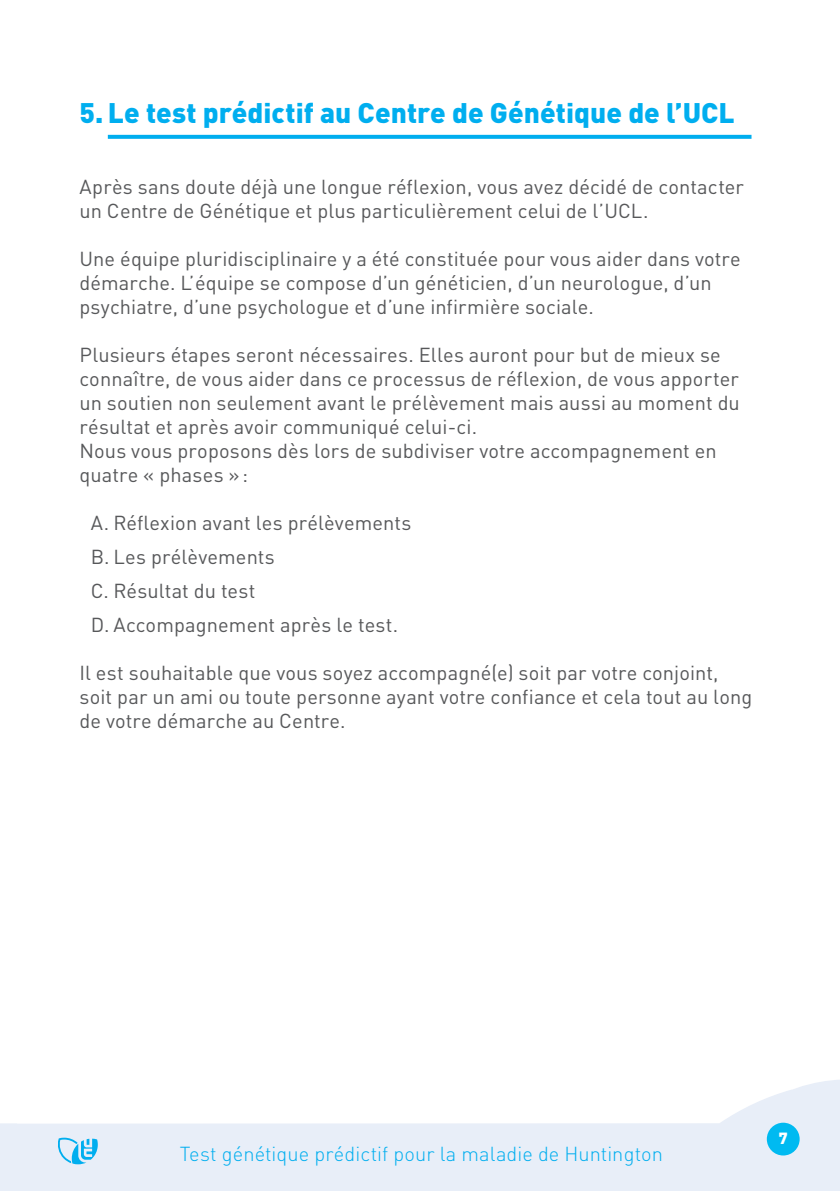
<style>
.page{position:relative;width:840px;height:1191px;background:#fff}
.page>*{position:absolute;margin:0;border:0;box-sizing:border-box;transform-origin:0 0}
.t1{font:900 28px "DINOT";color:#00aeef}
.Corps_de_texte{font:20px/24px "DINOT";letter-spacing:.005em;color:#57585a}
.t2{font:300 20px "DINOT";letter-spacing:.005em;color:#00aeef}
.t3{font:900 16px "DINOT";color:#fff}
</style>
<div class="page">
<svg style="left:0;top:1080px;width:839px;height:111px;fill:#e8eef8"></svg>
<div style="left:766px;top:1122px;width:33px;height:33px;background:#00baf1;border-radius:50%"></div>
<svg style="left:57px;top:1137px;width:41px;height:27px"></svg>
<svg style="left:108px;top:135px;width:643px;height:4px;background:#0ab1ef"></svg>
<p class="t1" style="left:79px;top:95px;width:656px">5. Le test prédictif au Centre de Génétique de l’UCL</p>
<p class="Corps_de_texte" style="left:79px;top:175px;width:665px">Après sans doute déjà une longue réflexion, vous avez décidé de contacter un Centre de Génétique et plus particulièrement celui de l’UCL.</p>
<p class="Corps_de_texte" style="left:79px;top:247px;width:662px">Une équipe pluridisciplinaire y a été constituée pour vous aider dans votre démarche. L’équipe se compose d’un généticien, d’un neurologue, d’un psychiatre, d’une psychologue et d’une infirmière sociale.</p>
<p class="Corps_de_texte" style="left:79px;top:343px;width:661px">Plusieurs étapes seront nécessaires. Elles auront pour but de mieux se connaître, de vous aider dans ce processus de réflexion, de vous apporter un soutien non seulement avant le prélèvement mais aussi au moment du résultat et après avoir communiqué celui-ci.</p>
<p class="Corps_de_texte" style="left:79px;top:439px;width:638px">Nous vous proposons dès lors de subdiviser votre accompagnement en quatre « phases »:</p>
<p class="Corps_de_texte" style="left:91px;top:511px;width:322px">A. Réflexion avant les prélèvements</p>
<p class="Corps_de_texte" style="left:91px;top:545px;width:185px">B. Les prélèvements</p>
<p class="Corps_de_texte" style="left:91px;top:579px;width:166px">C. Résultat du test</p>
<p class="Corps_de_texte" style="left:91px;top:613px;width:308px">D. Accompagnement après le test.</p>
<p class="Corps_de_texte" style="left:79px;top:661px;width:640px">Il est souhaitable que vous soyez accompagné(e) soit par votre conjoint,</p>
<p class="Corps_de_texte" style="left:79px;top:685px;width:674px">soit par un ami ou toute personne ayant votre confiance et cela tout au long de votre démarche au Centre.</p>
<p class="t2" style="left:180px;top:1141px;width:484px">Test génétique prédictif pour la maladie de Huntington</p>
<p class="t3" style="left:778px;top:1127px;width:10px">7</p>
</div>
